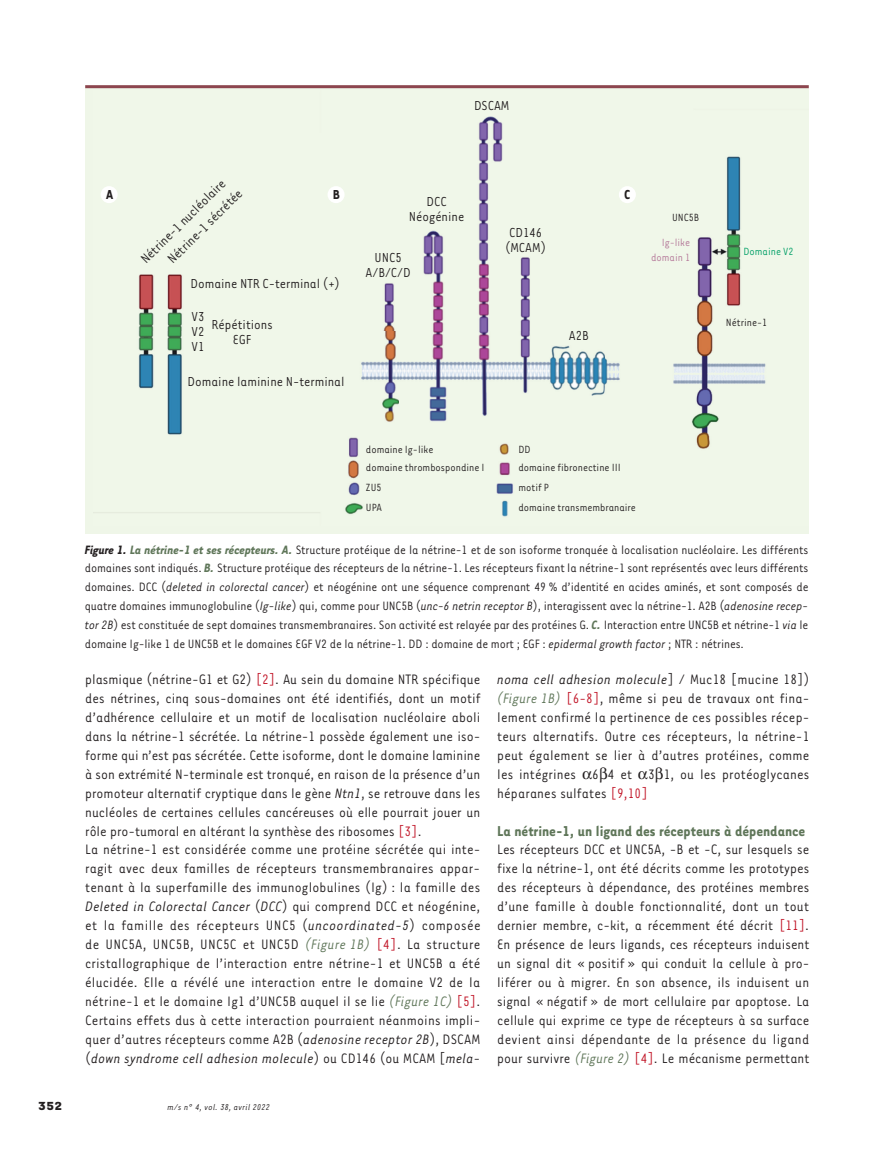
<style>
.page{position:relative;width:894px;height:1149px;background:#fff}
.page>*{position:absolute;margin:0;border:0;box-sizing:border-box;transform-origin:0 0}
.t1{font:700 16.5px "Tarzana Narrow";color:#5f7659}
.t2{font:15.75px/18.9px "Tarzana Narrow";letter-spacing:.01em;color:#231f20;text-align:justify}
.t3{font:15px/15px "Tarzana Narrow";color:#231f20;text-align:center}
.t4{font:700 15px "Tarzana Narrow";color:#231f20}
.t5{font:13.95px/18.9px "Tarzana Narrow";letter-spacing:-.01em;color:#231f20;text-align:justify}
.t6{font:700 13.5px "Tarzana Wide";color:#231f20}
.t7{font:12px/18.8px "Tarzana Narrow";color:#231f20}
.t8{font:12px/15px "Tarzana Narrow";color:#b5799a;text-align:right}
.t9{font:12px "Tarzana Narrow";color:#009f66}
.t10{font:italic 9.75px "Tarzana Narrow";letter-spacing:.025em;color:#231f20}
.s1{font-weight:700;font-style:italic}
.s2{font-weight:700;font-style:italic;color:#5f7659}
.s3{font-style:italic}
.s4{color:#c11527}
.s5{font-style:italic;color:#5f7659}
</style>
<div class="page">
<div style="left:85px;top:85px;width:723px;height:449px;background:#eff6e8"></div>
<img style="left:93px;top:116px;width:673px;height:401px">
<div style="left:101px;top:186px;width:17px;height:17px;background:#fff;border-radius:50%"></div>
<div style="left:618px;top:186px;width:17px;height:17px;background:#fff;border-radius:50%"></div>
<div style="left:327px;top:186px;width:17px;height:17px;background:#fff;border-radius:50%"></div>
<hr style="left:85px;top:85px;width:723px;height:3px;background:#8d454f">
<p class="t3" style="left:474px;top:97px;width:37px">DSCAM</p>
<p class="t3" style="left:149px;top:240px;width:101px;line-height:19px;text-align:left;text-indent:-19px;rotate:-45deg">Nétrine-1 nucléolaire<br>Nétrine-1 sécrétée</p>
<p class="t3" style="left:190px;top:275px;width:151px">Domaine NTR C-terminal (+)</p>
<p class="t3" style="left:191px;top:308px;width:14px;text-align:justify">V3<br>V2<br>V1</p>
<p class="t3" style="left:211px;top:316px;width:63px">Répétitions<br>EGF</p>
<p class="t3" style="left:187px;top:373px;width:158px">Domaine laminine N-terminal</p>
<p class="t4" style="left:106px;top:185px;width:9px">A</p>
<p class="t4" style="left:333px;top:185px;width:9px">B</p>
<p class="t4" style="left:624px;top:185px;width:7px">C</p>
<p class="t3" style="left:408px;top:193px;width:57px">DCC<br>Néogénine</p>
<p class="t3" style="left:505px;top:224px;width:43px;text-align:left">CD146 (MCAM)</p>
<p class="t3" style="left:365px;top:250px;width:47px">UNC5<br>A/B/C/D</p>
<p class="t3" style="left:568px;top:327px;width:21px">A2B</p>
<p class="t7" style="left:671px;top:207px;width:29px">UNC5B</p>
<p class="t8" style="left:650px;top:234px;width:41px">Ig-like domain 1</p>
<p class="t9" style="left:743px;top:244px;width:51px">Domaine V2</p>
<p class="t7" style="left:725px;top:312px;width:43px">Nétrine-1</p>
<p class="t7" style="left:366px;top:439px;width:120px">domaine Ig-like<br>domaine thrombospondine I</p>
<p class="t7" style="left:366px;top:477px;width:18px;line-height:19.2px">ZU5<br>UPA</p>
<p class="t7" style="left:518px;top:439px;width:104px">DD<br>domaine fibronectine III</p>
<p class="t7" style="left:518px;top:477px;width:119px;line-height:19.4px">motif P<br>domaine transmembranaire</p>
<p class="t5" style="left:85px;top:539px;width:724px"><span class="s1">Figure 1.</span> <span class="s2">La nétrine-1 et ses récepteurs. A.</span> Structure protéique de la nétrine-1 et de son isoforme tronquée à localisation nucléolaire. Les différents domaines sont indiqués. <span class="s2">B.</span> Structure protéique des récepteurs de la nétrine-1. Les récepteurs fixant la nétrine-1 sont représentés avec leurs différents domaines. DCC (<span class="s3">deleted in colorectal cancer</span>) et néogénine ont une séquence comprenant 49 % d’identité en acides aminés, et sont composés de quatre domaines immunoglobuline (<span class="s3">Ig-like</span>) qui, comme pour UNC5B (<span class="s3">unc-6 netrin receptor B</span>), interagissent avec la nétrine-1. A2B (<span class="s3">adenosine recep&shy;tor 2B</span>) est constituée de sept domaines transmembranaires. Son activité est relayée par des protéines G. <span class="s2">C.</span> Interaction entre UNC5B et nétrine-1 <span class="s3">via</span> le domaine Ig-like 1 de UNC5B et le domaines EGF V2 de la nétrine-1. DD : domaine de mort ; EGF : <span class="s3">epidermal growth factor</span> ; NTR : nétrines.</p>
<p class="t2" style="left:85px;top:669px;width:396px;text-align:left">plasmique (nétrine-G1 et G2) <span class="s4">[2]</span>. Au sein du domaine NTR spécifique des nétrines, cinq sous-domaines ont été identifiés, dont un motif d’adhérence cellulaire et un motif de localisation nucléolaire aboli dans la nétrine-1 sécrétée. La nétrine-1 possède également une iso&shy;forme qui n’est pas sécrétée. Cette isoforme, dont le domaine laminine à son extrémité N-terminale est tronqué, en raison de la présence d’un promoteur alternatif cryptique dans le gène <span class="s3">Ntn1</span>, se retrouve dans les nucléoles de certaines cellules cancéreuses où elle pourrait jouer un rôle pro-tumoral en altérant la synthèse des ribosomes <span class="s4">[3]</span>.<br>La nétrine-1 est considérée comme une protéine sécrétée qui inte&shy;ragit avec deux familles de récepteurs transmembranaires appar&shy;tenant à la superfamille des immunoglobulines (Ig) : la famille des <span class="s3">Deleted in Colorectal Cancer</span> (<span class="s3">DCC</span>) qui comprend DCC et néogénine, et la famille des récepteurs UNC5 (<span class="s3">uncoordinated-5</span>) composée de UNC5A, UNC5B, UNC5C et UNC5D <span class="s5">(Figure 1B)</span> <span class="s4">[4]</span>. La structure cristallographique de l’interaction entre nétrine-1 et UNC5B a été élucidée. Elle a révélé une interaction entre le domaine V2 de la nétrine-1 et le domaine Ig1 d’UNC5B auquel il se lie <span class="s5">(Figure 1C)</span> <span class="s4">[5]</span>.<br>Certains effets dus à cette interaction pourraient néanmoins impli&shy;quer d’autres récepteurs comme A2B (<span class="s3">adenosine receptor 2B</span>), DSCAM (<span class="s3">down syndrome cell adhesion molecule</span>) ou CD146 (ou MCAM [<span class="s3">mela-</span></p>
<p class="t6" style="left:38px;top:1097px;width:26px">352</p>
<p class="t10" style="left:167px;top:1100px;width:104px">m/s n° 4, vol. 38, avril 2022</p>
<p class="t2" style="left:497px;top:669px;width:313px"><span class="s3">noma cell adhesion molecule</span>] / Muc18 [mucine 18]) <span class="s5">(Figure 1B)</span> <span class="s4">[6-8]</span>, même si peu de travaux ont fina&shy;lement confirmé la pertinence de ces possibles récep&shy;teurs alternatifs. Outre ces récepteurs, la nétrine-1 peut également se lier à d’autres protéines, comme les intégrines 6 4 et 3 1, ou les protéoglycanes héparanes sulfates <span class="s4">[9,10]</span></p>
<p class="t1" style="left:497px;top:820px;width:309px">La nétrine-1, un ligand des récepteurs à dépendance</p>
<p class="t2" style="left:497px;top:839px;width:313px">Les récepteurs DCC et UNC5A, -B et -C, sur lesquels se fixe la nétrine-1, ont été décrits comme les prototypes des récepteurs à dépendance, des protéines membres d’une famille à double fonctionnalité, dont un tout dernier membre, c-kit, a récemment été décrit <span class="s4">[11]</span>.<br>En présence de leurs ligands, ces récepteurs induisent un signal dit « positif » qui conduit la cellule à pro&shy;liférer ou à migrer. En son absence, ils induisent un signal « négatif » de mort cellulaire par apoptose. La cellule qui exprime ce type de récepteurs à sa surface devient ainsi dépendante de la présence du ligand pour survivre <span class="s5">(Figure 2)</span> <span class="s4">[4]</span>. Le mécanisme permettant</p>
</div>
